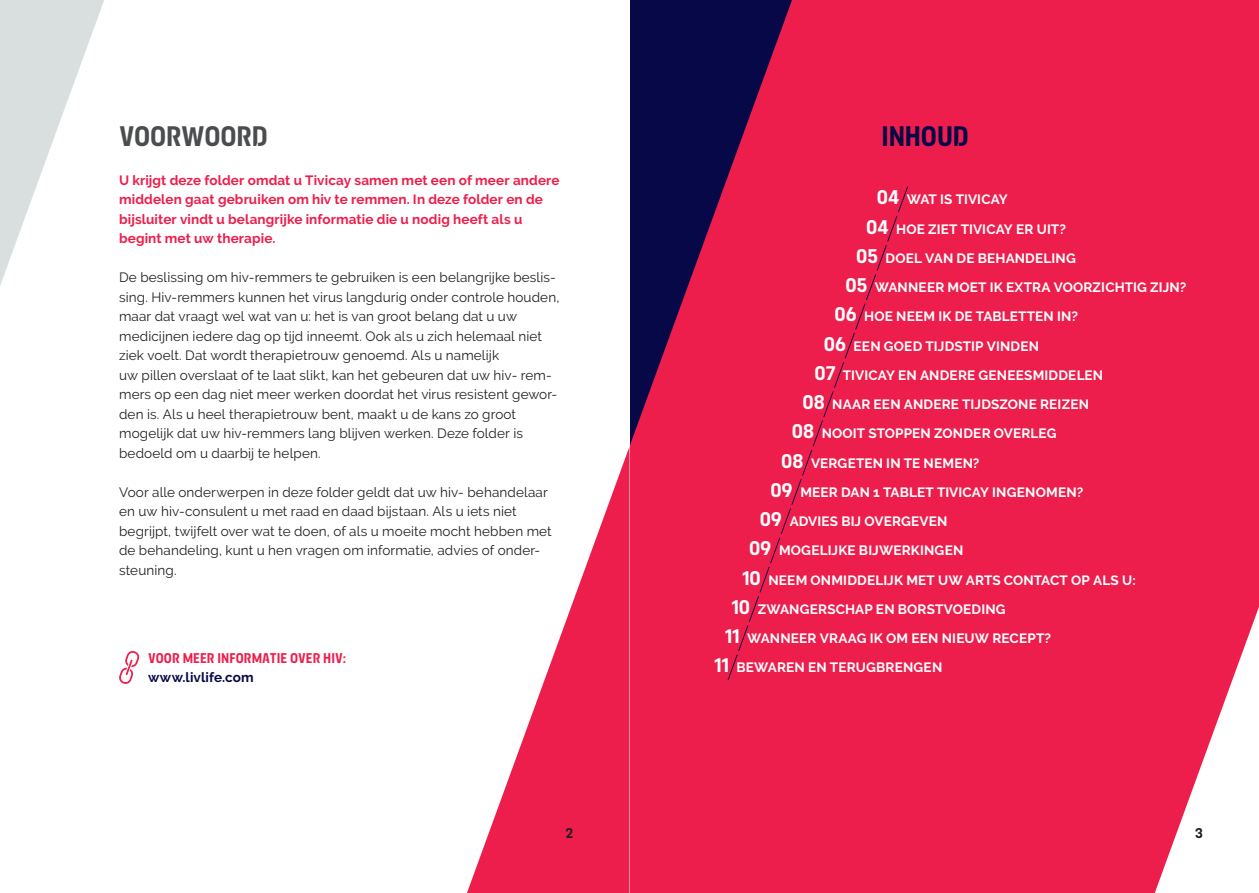
<style>
.page{position:relative;width:1259px;height:893px;background:#fff}
.page>*{position:absolute;margin:0;border:0;box-sizing:border-box;transform-origin:0 0}
.t1{font:700 30px "Breakthrough";letter-spacing:-.005em;color:#4b4c4d}
.t2{font:700 30px "Breakthrough";letter-spacing:-.005em;color:#070847}
.t3{font:700 15px "Breakthrough";letter-spacing:.005em;color:#ed1e4c}
.t4{font:700 15px "Breakthrough";color:#231f20}
.Body{font:13.5px/19.5px "Raleway";letter-spacing:.01em;color:#231f20}
.Body-2{font:700 13.5px "Raleway";letter-spacing:.015em;color:#fff}
.INTRO{font:700 13.5px/19.5px "Raleway";letter-spacing:.01em;color:#ed1e4c}
.t5{font:700 13.5px "Raleway";letter-spacing:.01em;color:#070847}
.s1{font-family:"Breakthrough";font-size:21px}
</style>
<div class="page">
<div style="left:629px;top:0;width:630px;height:893px;background:#ed1e4c"></div>
<svg style="left:629px;top:0;width:163px;height:446px;fill:#070847"></svg>
<svg style="left:1154px;top:607px;width:105px;height:286px"></svg>
<svg style="left:467px;top:448px;width:162px;height:445px"></svg>
<svg style="left:0;top:0;width:104px;height:286px"></svg>
<svg style="left:727px;top:186px;width:181px;height:495px"></svg>
<svg style="left:119px;top:651px;width:20px;height:33px"></svg>
<h1 class="t1" style="left:119px;top:117px;width:150px">VOORWOORD</h1>
<p class="INTRO" style="left:119px;top:170px;width:442px">U krijgt deze folder omdat u Tivicay samen met een of meer andere middelen gaat gebruiken om hiv te remmen. In deze folder en de bijsluiter vindt u belangrijke informatie die u nodig heeft als u begint met uw therapie.</p>
<p class="Body" style="left:119px;top:268px;width:442px">De beslissing om hiv-remmers te gebruiken is een belangrijke beslis&shy;sing. Hiv-remmers kunnen het virus langdurig onder controle houden, maar dat vraagt wel wat van u: het is van groot belang dat u uw medicijnen iedere dag op tijd inneemt. Ook als u zich helemaal niet ziek voelt. Dat wordt therapietrouw genoemd. Als u namelijk<br>uw pillen overslaat of te laat slikt, kan het gebeuren dat uw hiv- rem&shy;mers op een dag niet meer werken doordat het virus resistent gewor&shy;den is. Als u heel therapietrouw bent, maakt u de kans zo groot mogelijk dat uw hiv-remmers lang blijven werken. Deze folder is bedoeld om u daarbij te helpen.</p>
<p class="Body" style="left:119px;top:482px;width:434px">Voor alle onderwerpen in deze folder geldt dat uw hiv- behandelaar en uw hiv-consulent u met raad en daad bijstaan. Als u iets niet begrijpt, twijfelt over wat te doen, of als u moeite mocht hebben met de behandeling, kunt u hen vragen om informatie, advies of onder&shy;steuning.</p>
<h1 class="t3" style="left:148px;top:648px;width:199px">VOOR MEER INFORMATIE OVER HIV:</h1>
<h1 class="t5" style="left:148px;top:670px;width:107px">www.livlife.com</h1>
<h1 class="t2" style="left:881px;top:117px;width:89px">INHOUD</h1>
<p class="Body-2" style="left:876px;top:192px;width:133px"><span class="s1">04</span> WAT IS TIVICAY</p>
<p class="Body-2" style="left:866px;top:221px;width:201px"><span class="s1">04</span> HOE ZIET TIVICAY ER UIT?</p>
<p class="Body-2" style="left:856px;top:250px;width:221px"><span class="s1">05</span> DOEL VAN DE BEHANDELING</p>
<p class="Body-2" style="left:845px;top:280px;width:342px"><span class="s1">05</span> WANNEER MOET IK EXTRA VOORZICHTIG ZIJN?</p>
<p class="Body-2" style="left:834px;top:309px;width:245px"><span class="s1">06</span> HOE NEEM IK DE TABLETTEN IN?</p>
<p class="Body-2" style="left:824px;top:338px;width:217px"><span class="s1">06</span> EEN GOED TIJDSTIP VINDEN</p>
<p class="Body-2" style="left:814px;top:367px;width:290px"><span class="s1">07</span> TIVICAY EN ANDERE GENEESMIDDELEN</p>
<p class="Body-2" style="left:802px;top:397px;width:288px"><span class="s1">08</span> NAAR EEN ANDERE TIJDSZONE REIZEN</p>
<p class="Body-2" style="left:792px;top:426px;width:266px"><span class="s1">08</span> NOOIT STOPPEN ZONDER OVERLEG</p>
<p class="Body-2" style="left:781px;top:455px;width:200px"><span class="s1">08</span> VERGETEN IN TE NEMEN?</p>
<p class="Body-2" style="left:770px;top:484px;width:314px"><span class="s1">09</span> MEER DAN 1 TABLET TIVICAY INGENOMEN?</p>
<p class="Body-2" style="left:760px;top:514px;width:189px"><span class="s1">09</span> ADVIES BIJ OVERGEVEN</p>
<p class="Body-2" style="left:749px;top:543px;width:216px"><span class="s1">09</span> MOGELIJKE BIJWERKINGEN</p>
<p class="Body-2" style="left:742px;top:572px;width:395px"><span class="s1">10</span> NEEM ONMIDDELIJK MET UW ARTS CONTACT OP ALS U:</p>
<p class="Body-2" style="left:732px;top:601px;width:275px"><span class="s1">10</span> ZWANGERSCHAP EN BORSTVOEDING</p>
<p class="Body-2" style="left:725px;top:631px;width:327px"><span class="s1">11</span> WANNEER VRAAG IK OM EEN NIEUW RECEPT?</p>
<p class="Body-2" style="left:714px;top:660px;width:229px"><span class="s1">11</span> BEWAREN EN TERUGBRENGEN</p>
<p class="t4" style="left:566px;top:824px;width:9px">2</p>
<p class="t4" style="left:1195px;top:824px;width:9px">3</p>
</div>
